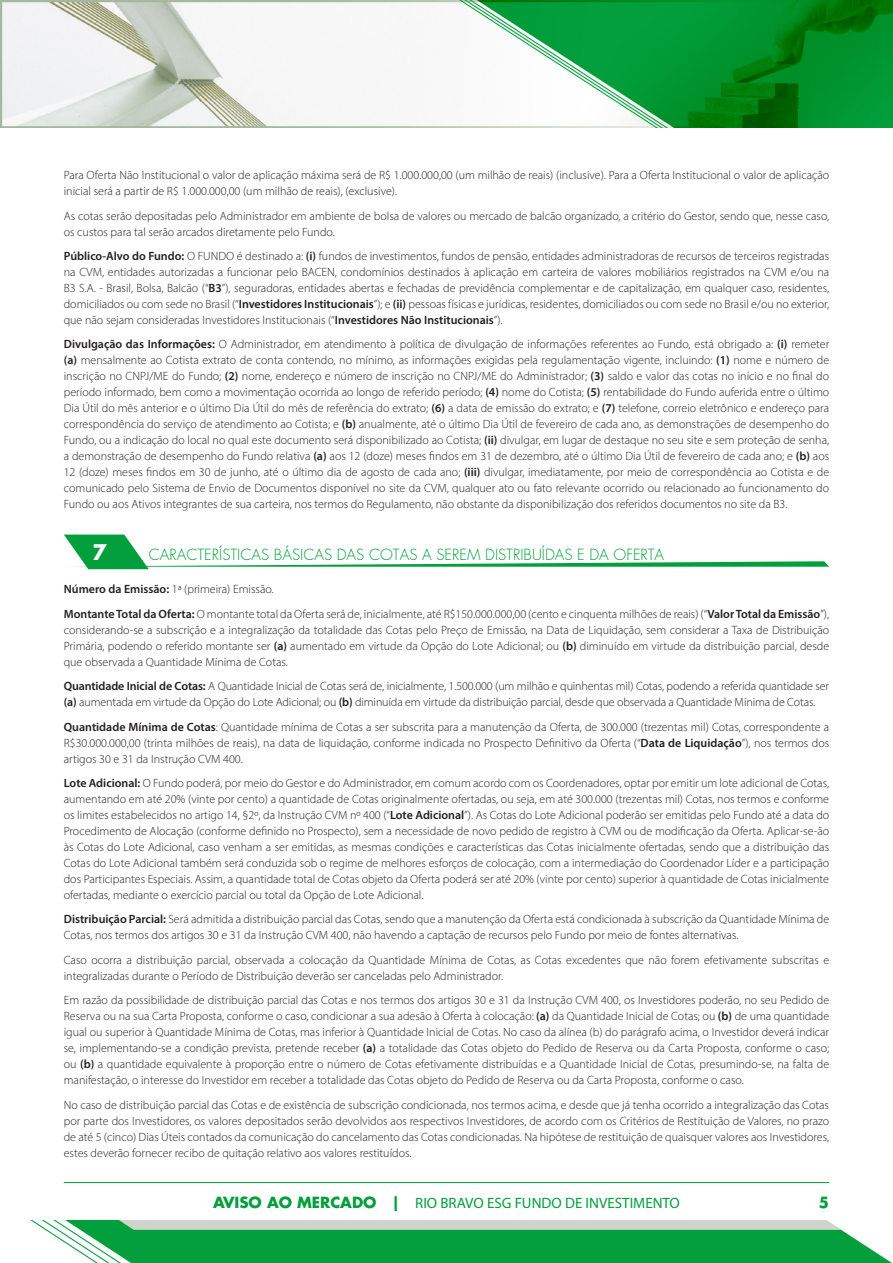
<style>
.page{position:relative;width:893px;height:1263px;background:#fff}
.page>*{position:absolute;margin:0;border:0;box-sizing:border-box;transform-origin:0 0}
.Titulo_1{font:700 21px "Futura PRO";color:#fff}
.Titulo_1-2{font:300 15px "Futura PRO";color:#029f3c}
.t1{font:15px "Myriad Pro";color:#029f3c}
.t2{font:700 15px "Futura PRO";color:#029f3c}
.t3{font:300 12px/16px "Myriad Pro";color:#231f20;text-align:justify}
.s1{font-weight:600}
.s2{font-family:"Futura PRO";font-weight:700}
</style>
<div class="page">
<hr style="left:64px;top:1182px;width:765px;height:1px;background:#029f3c">
<img style="left:0;top:0;width:893px;height:127px">
<img style="left:30px;top:1220px;width:862px;height:43px">
<svg style="left:64px;top:535px;width:765px;height:34px"></svg>
<p class="t3" style="left:64px;top:167px;width:767px">Para Oferta Não Institucional o valor de aplicação máxima será de R$ 1.000.000,00 (um milhão de reais) (inclusive). Para a Oferta Institucional o valor de aplicação inicial será a partir de R$ 1.000.000,00 (um milhão de reais), (exclusive).</p>
<p class="t3" style="left:64px;top:207px;width:767px">As cotas serão depositadas pelo Administrador em ambiente de bolsa de valores ou mercado de balcão organizado, a critério do Gestor, sendo que, nesse caso, os custos para tal serão arcados diretamente pelo Fundo.</p>
<p class="t3" style="left:64px;top:248px;width:767px"><span class="s1">Público-Alvo do Fundo:</span> O FUNDO é destinado a: <span class="s1">(i)</span> fundos de investimentos, fundos de pensão, entidades administradoras de recursos de terceiros registradas na CVM, entidades autorizadas a funcionar pelo BACEN, condomínios destinados à aplicação em carteira de valores mobiliários registrados na CVM e/ou na B3 S.A. - Brasil, Bolsa, Balcão (“<span class="s1">B3</span>”), seguradoras, entidades abertas e fechadas de previdência complementar e de capitalização, em qualquer caso, residentes, domiciliados ou com sede no Brasil (“<span class="s1">Investidores Institucionais</span>”); e <span class="s1">(ii)</span> pessoas físicas e jurídicas, residentes, domiciliados ou com sede no Brasil e/ou no exterior, que não sejam consideradas Investidores Institucionais (“<span class="s1">Investidores Não Institucionais</span>”).</p>
<p class="t3" style="left:64px;top:336px;width:767px"><span class="s1">Divulgação das Informações:</span> O Administrador, em atendimento à política de divulgação de informações referentes ao Fundo, está obrigado a: <span class="s1">(i)</span> remeter <span class="s1">(a)</span> mensalmente ao Cotista extrato de conta contendo, no mínimo, as informações exigidas pela regulamentação vigente, incluindo: <span class="s1">(1)</span> nome e número de inscrição no CNPJ/ME do Fundo; <span class="s1">(2)</span> nome, endereço e número de inscrição no CNPJ/ME do Administrador; <span class="s1">(3)</span> saldo e valor das cotas no início e no final do período informado, bem como a movimentação ocorrida ao longo de referido período; <span class="s1">(4)</span> nome do Cotista; <span class="s1">(5)</span> rentabilidade do Fundo auferida entre o último Dia Útil do mês anterior e o último Dia Útil do mês de referência do extrato; <span class="s1">(6)</span> a data de emissão do extrato; e <span class="s1">(7)</span> telefone, correio eletrônico e endereço para correspondência do serviço de atendimento ao Cotista; e <span class="s1">(b)</span> anualmente, até o último Dia Útil de fevereiro de cada ano, as demonstrações de desempenho do Fundo, ou a indicação do local no qual este documento será disponibilizado ao Cotista; <span class="s1">(ii)</span> divulgar, em lugar de destaque no seu site e sem proteção de senha, a demonstração de desempenho do Fundo relativa <span class="s1">(a)</span> aos 12 (doze) meses findos em 31 de dezembro, até o último Dia Útil de fevereiro de cada ano; e <span class="s1">(b)</span> aos 12 (doze) meses findos em 30 de junho, até o último dia de agosto de cada ano; <span class="s1">(iii)</span> divulgar, imediatamente, por meio de correspondência ao Cotista e de comunicado pelo Sistema de Envio de Documentos disponível no site da CVM, qualquer ato ou fato relevante ocorrido ou relacionado ao funcionamento do Fundo ou aos Ativos integrantes de sua carteira, nos termos do Regulamento, não obstante da disponibilização dos referidos documentos no site da B3.</p>
<p class="Titulo_1" style="left:92px;top:538px;width:16px">7</p>
<p class="Titulo_1-2" style="left:149px;top:546px;width:517px">CARACTERÍSTICAS BÁSICAS DAS COTAS A SEREM DISTRIBUÍDAS E DA OFERTA</p>
<p class="t3" style="left:64px;top:581px;width:211px"><span class="s1">Número da Emissão:</span> 1ª (primeira) Emissão.</p>
<p class="t3" style="left:64px;top:605px;width:767px"><span class="s1">Montante Total da Oferta:</span> O montante total da Oferta será de, inicialmente, até R$150.000.000,00 (cento e cinquenta milhões de reais) (“<span class="s1">Valor Total da Emissão</span>”), considerando-se a subscrição e a integralização da totalidade das Cotas pelo Preço de Emissão, na Data de Liquidação, sem considerar a Taxa de Distribuição Primária, podendo o referido montante ser <span class="s1">(a)</span> aumentado em virtude da Opção do Lote Adicional; ou <span class="s1">(b)</span> diminuído em virtude da distribuição parcial, desde que observada a Quantidade Mínima de Cotas.</p>
<p class="t3" style="left:64px;top:678px;width:767px"><span class="s1">Quantidade Inicial de Cotas:</span> A Quantidade Inicial de Cotas será de, inicialmente, 1.500.000 (um milhão e quinhentas mil) Cotas, podendo a referida quantidade ser <span class="s1">(a)</span> aumentada em virtude da Opção do Lote Adicional; ou <span class="s1">(b)</span> diminuída em virtude da distribuição parcial, desde que observada a Quantidade Mínima de Cotas.</p>
<p class="t3" style="left:64px;top:718px;width:767px"><span class="s1">Quantidade Mínima de Cotas</span>: Quantidade mínima de Cotas a ser subscrita para a manutenção da Oferta, de 300.000 (trezentas mil) Cotas, correspondente a R$30.000.000,00 (trinta milhões de reais), na data de liquidação, conforme indicada no Prospecto Definitivo da Oferta (“<span class="s1">Data de Liquidação</span>”), nos termos dos artigos 30 e 31 da Instrução CVM 400.</p>
<p class="t3" style="left:64px;top:775px;width:767px"><span class="s1">Lote Adicional:</span> O Fundo poderá, por meio do Gestor e do Administrador, em comum acordo com os Coordenadores, optar por emitir um lote adicional de Cotas, aumentando em até 20% (vinte por cento) a quantidade de Cotas originalmente ofertadas, ou seja, em até 300.000 (trezentas mil) Cotas, nos termos e conforme os limites estabelecidos no artigo 14, §2º, da Instrução CVM nº 400 (“<span class="s1">Lote Adicional</span>”). As Cotas do Lote Adicional poderão ser emitidas pelo Fundo até a data do Procedimento de Alocação (conforme definido no Prospecto), sem a necessidade de novo pedido de registro à CVM ou de modificação da Oferta. Aplicar-se-ão às Cotas do Lote Adicional, caso venham a ser emitidas, as mesmas condições e características das Cotas inicialmente ofertadas, sendo que a distribuição das Cotas do Lote Adicional também será conduzida sob o regime de melhores esforços de colocação, com a intermediação do Coordenador Líder e a participação dos Participantes Especiais. Assim, a quantidade total de Cotas objeto da Oferta poderá ser até 20% (vinte por cento) superior à quantidade de Cotas inicialmente ofertadas, mediante o exercício parcial ou total da Opção de Lote Adicional.</p>
<p class="t3" style="left:64px;top:911px;width:767px"><span class="s1">Distribuição Parcial:</span> Será admitida a distribuição parcial das Cotas, sendo que a manutenção da Oferta está condicionada à subscrição da Quantidade Mínima de<br>Cotas, nos termos dos artigos 30 e 31 da Instrução CVM 400, não havendo a captação de recursos pelo Fundo por meio de fontes alternativas.</p>
<p class="t3" style="left:64px;top:952px;width:767px">Caso ocorra a distribuição parcial, observada a colocação da Quantidade Mínima de Cotas, as Cotas excedentes que não forem efetivamente subscritas e integralizadas durante o Período de Distribuição deverão ser canceladas pelo Administrador.</p>
<p class="t3" style="left:64px;top:992px;width:767px">Em razão da possibilidade de distribuição parcial das Cotas e nos termos dos artigos 30 e 31 da Instrução CVM 400, os Investidores poderão, no seu Pedido de Reserva ou na sua Carta Proposta, conforme o caso, condicionar a sua adesão à Oferta à colocação: <span class="s1">(a)</span> da Quantidade Inicial de Cotas; ou <span class="s1">(b)</span> de uma quantidade igual ou superior à Quantidade Mínima de Cotas, mas inferior à Quantidade Inicial de Cotas. No caso da alínea (b) do parágrafo acima, o Investidor deverá indicar se, implementando-se a condição prevista, pretende receber <span class="s1">(a)</span> a totalidade das Cotas objeto do Pedido de Reserva ou da Carta Proposta, conforme o caso; ou <span class="s1">(b)</span> a quantidade equivalente à proporção entre o número de Cotas efetivamente distribuídas e a Quantidade Inicial de Cotas, presumindo-se, na falta de manifestação, o interesse do Investidor em receber a totalidade das Cotas objeto do Pedido de Reserva ou da Carta Proposta, conforme o caso.</p>
<p class="t3" style="left:64px;top:1096px;width:767px">No caso de distribuição parcial das Cotas e de existência de subscrição condicionada, nos termos acima, e desde que já tenha ocorrido a integralização das Cotas por parte dos Investidores, os valores depositados serão devolvidos aos respectivos Investidores, de acordo com os Critérios de Restituição de Valores, no prazo de até 5 (cinco) Dias Úteis contados da comunicação do cancelamento das Cotas condicionadas. Na hipótese de restituição de quaisquer valores aos Investidores, estes deverão fornecer recibo de quitação relativo aos valores restituídos.</p>
<p class="t1" style="left:213px;top:1194px;width:468px"><span class="s2">AVISO AO MERCADO |</span> RIO BRAVO ESG FUNDO DE INVESTIMENTO</p>
<p class="t2" style="left:819px;top:1192px;width:12px">5</p>
</div>
